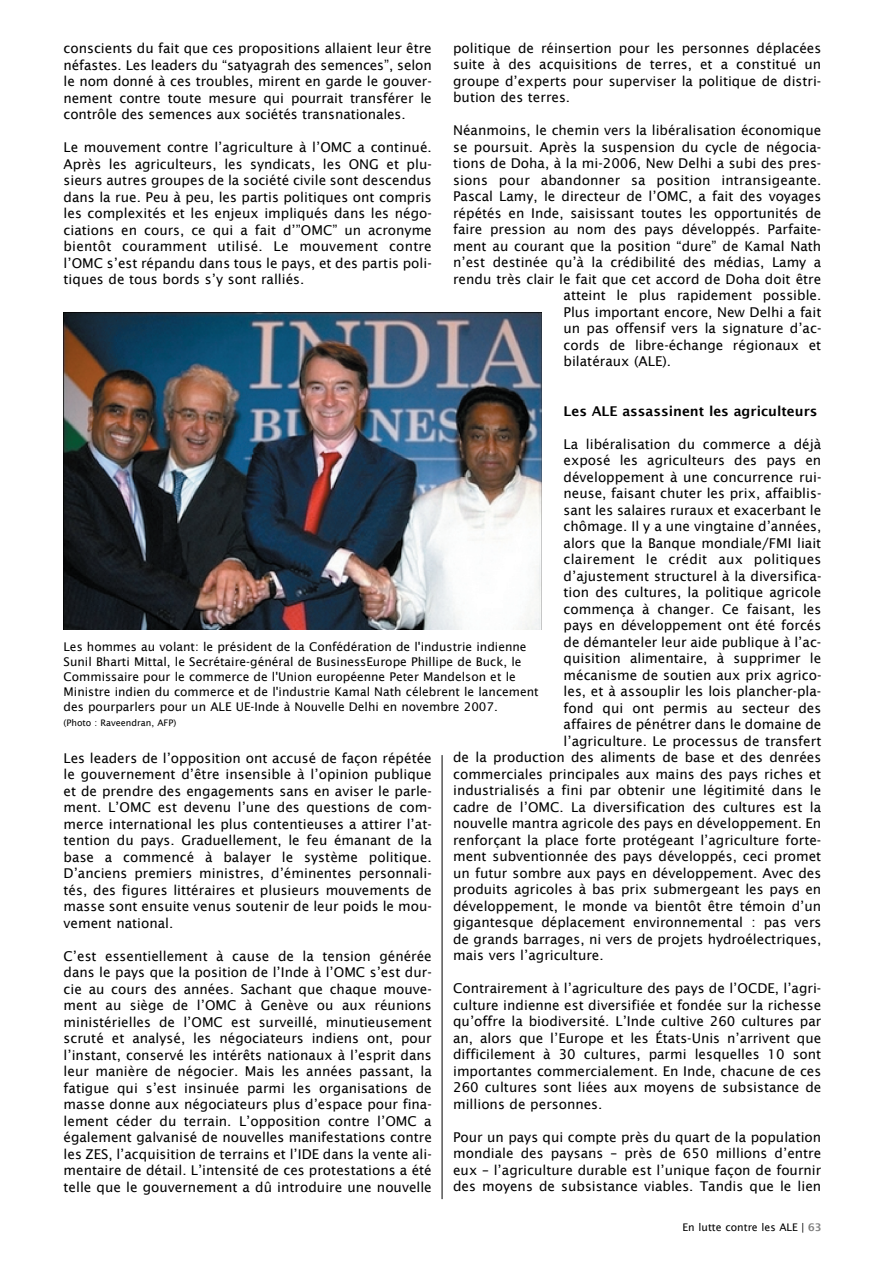
<style>
.page{position:relative;width:893px;height:1263px;background:#fff}
.page>*{position:absolute;margin:0;border:0;box-sizing:border-box;transform-origin:0 0}
.t1{font:13.5px/16.5px "Lucida Sans";color:#000;text-align:justify}
.t2{font:600 13.5px "Lucida Sans";color:#000}
.t3{font:13.5px "Lucida Sans";letter-spacing:.02em;color:#000}
.t4{font:12px/15px "Lucida Sans";color:#000}
.t5{font:10.5px "Lucida Sans";color:#000}
.t6{font:9px "Lucida Sans";color:#000}
.s1{font-weight:600;color:#808080}
</style>
<div class="page">
<hr style="left:442px;top:755px;width:1px;height:444px;background:#000">
<img style="left:64px;top:313px;width:477px;height:317px">
<p class="t1" style="left:64px;top:40px;width:370px">conscients du fait que ces propositions allaient leur être néfastes. Les leaders du “satyagrah des semences”, selon le nom donné à ces troubles, mirent en garde le gouver&shy;nement contre toute mesure qui pourrait transférer le contrôle des semences aux sociétés transnationales.</p>
<p class="t1" style="left:64px;top:139px;width:370px">Le mouvement contre l’agriculture à l’OMC a continué.<br>Après les agriculteurs, les syndicats, les ONG et plu&shy;sieurs autres groupes de la société civile sont descendus dans la rue. Peu à peu, les partis politiques ont compris les complexités et les enjeux impliqués dans les négo&shy;ciations en cours, ce qui a fait d’”OMC” un acronyme bientôt couramment utilisé. Le mouvement contre l’OMC s’est répandu dans tous le pays, et des partis poli&shy;tiques de tous bords s’y sont ralliés.</p>
<p class="t1" style="left:453px;top:40px;width:370px">politique de réinsertion pour les personnes déplacées suite à des acquisitions de terres, et a constitué un groupe d’experts pour superviser la politique de distri&shy;bution des terres.</p>
<p class="t1" style="left:453px;top:122px;width:370px">Néanmoins, le chemin vers la libéralisation économique</p>
<p class="t1" style="left:453px;top:139px;width:370px">se poursuit. Après la suspension du cycle de négocia-</p>
<p class="t1" style="left:453px;top:155px;width:370px">tions de Doha, à la mi-2006, New Delhi a subi des pres-</p>
<p class="t1" style="left:453px;top:172px;width:370px">sions pour abandonner sa position intransigeante.</p>
<p class="t1" style="left:453px;top:188px;width:370px">Pascal Lamy, le directeur de l’OMC, a fait des voyages</p>
<p class="t1" style="left:453px;top:205px;width:370px">répétés en Inde, saisissant toutes les opportunités de</p>
<p class="t1" style="left:453px;top:221px;width:370px">faire pression au nom des pays développés. Parfaite-</p>
<p class="t1" style="left:453px;top:238px;width:370px">ment au courant que la position “dure” de Kamal Nath</p>
<p class="t1" style="left:453px;top:254px;width:370px">n’est destinée qu’à la crédibilité des médias, Lamy a</p>
<p class="t1" style="left:453px;top:271px;width:370px">rendu très clair le fait que cet accord de Doha doit être</p>
<p class="t1" style="left:563px;top:287px;width:259px">atteint le plus rapidement possible.</p>
<p class="t1" style="left:563px;top:304px;width:259px">Plus important encore, New Delhi a fait</p>
<p class="t1" style="left:563px;top:320px;width:259px">un pas offensif vers la signature d’ac-</p>
<p class="t1" style="left:563px;top:337px;width:259px">cords de libre-échange régionaux et</p>
<p class="t1" style="left:563px;top:353px;width:109px">bilatéraux (ALE).</p>
<p class="t2" style="left:563px;top:403px;width:255px">Les ALE assassinent les agriculteurs</p>
<p class="t1" style="left:563px;top:436px;width:259px">La libéralisation du commerce a déjà</p>
<p class="t1" style="left:563px;top:452px;width:259px">exposé les agriculteurs des pays en</p>
<p class="t1" style="left:563px;top:469px;width:259px">développement à une concurrence rui-</p>
<p class="t1" style="left:563px;top:485px;width:259px">neuse, faisant chuter les prix, affaiblis-</p>
<p class="t1" style="left:563px;top:502px;width:259px">sant les salaires ruraux et exacerbant le</p>
<p class="t1" style="left:563px;top:518px;width:259px">chômage. Il y a une vingtaine d’années,</p>
<p class="t1" style="left:563px;top:535px;width:259px">alors que la Banque mondiale/FMI liait</p>
<p class="t3" style="left:563px;top:551px;width:259px">clairement le crédit aux politiques</p>
<p class="t1" style="left:563px;top:568px;width:259px">d’ajustement structurel à la diversifica-</p>
<p class="t1" style="left:563px;top:584px;width:259px">tion des cultures, la politique agricole</p>
<p class="t1" style="left:563px;top:601px;width:259px">commença à changer. Ce faisant, les</p>
<p class="t1" style="left:563px;top:617px;width:259px">pays en développement ont été forcés</p>
<p class="t1" style="left:563px;top:634px;width:259px">de démanteler leur aide publique à l’ac-</p>
<p class="t1" style="left:563px;top:650px;width:259px">quisition alimentaire, à supprimer le</p>
<p class="t1" style="left:563px;top:667px;width:259px">mécanisme de soutien aux prix agrico-</p>
<p class="t1" style="left:563px;top:683px;width:259px">les, et à assouplir les lois plancher-pla-</p>
<p class="t1" style="left:563px;top:700px;width:259px">fond qui ont permis au secteur des</p>
<p class="t1" style="left:563px;top:716px;width:259px">affaires de pénétrer dans le domaine de</p>
<p class="t1" style="left:563px;top:733px;width:259px">l’agriculture. Le processus de transfert</p>
<p class="t1" style="left:453px;top:749px;width:370px">de la production des aliments de base et des denrées</p>
<p class="t1" style="left:453px;top:766px;width:370px">commerciales principales aux mains des pays riches et</p>
<p class="t1" style="left:453px;top:782px;width:370px">industrialisés a fini par obtenir une légitimité dans le</p>
<p class="t1" style="left:453px;top:799px;width:370px">cadre de l’OMC. La diversification des cultures est la</p>
<p class="t1" style="left:453px;top:815px;width:370px">nouvelle mantra agricole des pays en développement. En</p>
<p class="t1" style="left:453px;top:832px;width:370px">renforçant la place forte protégeant l’agriculture forte-</p>
<p class="t1" style="left:453px;top:848px;width:370px">ment subventionnée des pays développés, ceci promet</p>
<p class="t1" style="left:453px;top:865px;width:370px">un futur sombre aux pays en développement. Avec des</p>
<p class="t1" style="left:453px;top:881px;width:370px">produits agricoles à bas prix submergeant les pays en</p>
<p class="t1" style="left:453px;top:898px;width:370px">développement, le monde va bientôt être témoin d’un</p>
<p class="t1" style="left:453px;top:914px;width:370px">gigantesque déplacement environnemental : pas vers</p>
<p class="t1" style="left:453px;top:931px;width:370px">de grands barrages, ni vers de projets hydroélectriques,</p>
<p class="t1" style="left:453px;top:947px;width:152px">mais vers l’agriculture.</p>
<p class="t1" style="left:453px;top:980px;width:370px">Contrairement à l’agriculture des pays de l’OCDE, l’agri&shy;culture indienne est diversifiée et fondée sur la richesse qu’offre la biodiversité. L’Inde cultive 260 cultures par an, alors que l’Europe et les États-Unis n’arrivent que difficilement à 30 cultures, parmi lesquelles 10 sont importantes commercialement. En Inde, chacune de ces 260 cultures sont liées aux moyens de subsistance de millions de personnes.</p>
<p class="t1" style="left:453px;top:1129px;width:370px">Pour un pays qui compte près du quart de la population mondiale des paysans – près de 650 millions d’entre eux – l’agriculture durable est l’unique façon de fournir des moyens de subsistance viables. Tandis que le lien</p>
<p class="t5" style="left:682px;top:1221px;width:140px">En lutte contre les ALE | <span class="s1">63</span></p>
<p class="t4" style="left:64px;top:639px;width:477px">Les hommes au volant: le président de la Confédération de l'industrie indienne Sunil Bharti Mittal, le Secrétaire-général de BusinessEurope Phillipe de Buck, le Commissaire pour le commerce de l'Union européenne Peter Mandelson et le Ministre indien du commerce et de l'industrie Kamal Nath célebrent le lancement des pourparlers pour un ALE UE-Inde à Nouvelle Delhi en novembre 2007.</p>
<p class="t6" style="left:64px;top:717px;width:114px">(Photo : Raveendran, AFP)</p>
<p class="t1" style="left:64px;top:749px;width:370px">Les leaders de l’opposition ont accusé de façon répétée le gouvernement d’être insensible à l’opinion publique et de prendre des engagements sans en aviser le parle&shy;ment. L’OMC est devenu l’une des questions de com&shy;merce international les plus contentieuses a attirer l’at&shy;tention du pays. Graduellement, le feu émanant de la base a commencé à balayer le système politique.<br>D’anciens premiers ministres, d’éminentes personnali&shy;tés, des figures littéraires et plusieurs mouvements de masse sont ensuite venus soutenir de leur poids le mou&shy;vement national.</p>
<p class="t1" style="left:64px;top:947px;width:370px">C’est essentiellement à cause de la tension générée dans le pays que la position de l’Inde à l’OMC s’est dur&shy;cie au cours des années. Sachant que chaque mouve&shy;ment au siège de l’OMC à Genève ou aux réunions ministérielles de l’OMC est surveillé, minutieusement scruté et analysé, les négociateurs indiens ont, pour l’instant, conservé les intérêts nationaux à l’esprit dans leur manière de négocier. Mais les années passant, la fatigue qui s’est insinuée parmi les organisations de masse donne aux négociateurs plus d’espace pour fina&shy;lement céder du terrain. L’opposition contre l’OMC a également galvanisé de nouvelles manifestations contre les ZES, l’acquisition de terrains et l’IDE dans la vente ali&shy;mentaire de détail. L’intensité de ces protestations a été telle que le gouvernement a dû introduire une nouvelle</p>
</div>
